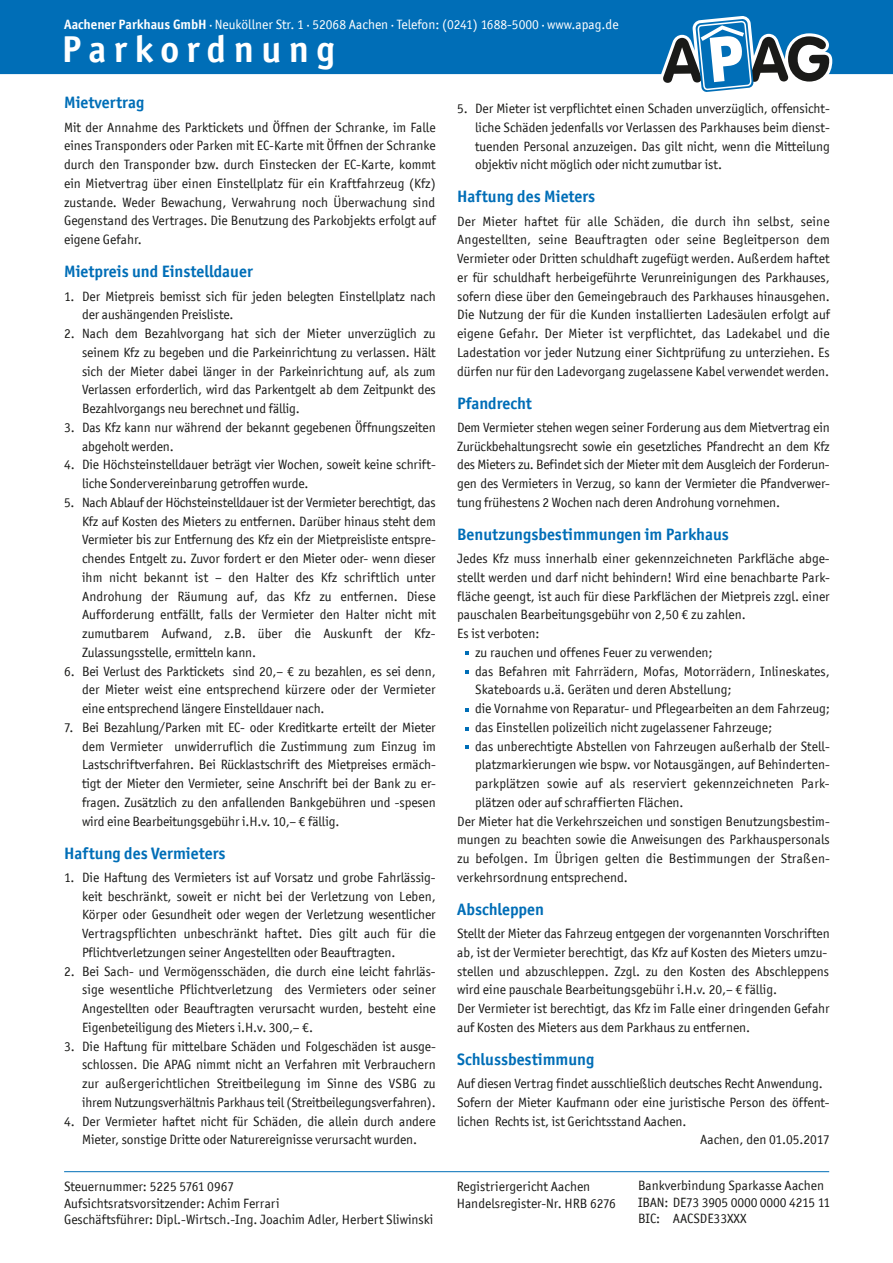
<style>
.page{position:relative;width:893px;height:1263px;background:#fff}
.page>*{position:absolute;margin:0;border:0;box-sizing:border-box;transform-origin:0 0}
.t1{font:700 37.35px "Officina San ITC";letter-spacing:.2em;color:#fff}
.t2{font:700 16.5px "Officina San ITC";color:#006eb7}
.t3{font:13.5px/18.8px "Officina San ITC";color:#1a1a18;text-align:justify}
.t4{font:13.5px "Officina San ITC";color:#fff}
.s1{font-weight:700}
</style>
<div class="page">
<hr style="left:64px;top:1171px;width:765px;height:1px;background:#006eb7">
<div style="left:0;top:0;width:893px;height:74px;background:#006eb7"></div>
<svg style="left:660px;top:16px;width:172px;height:76px"></svg>
<svg style="left:465px;top:651px;width:4px;height:4px"></svg>
<svg style="left:465px;top:671px;width:4px;height:3px"></svg>
<svg style="left:465px;top:708px;width:4px;height:4px"></svg>
<svg style="left:465px;top:727px;width:4px;height:3px"></svg>
<svg style="left:465px;top:745px;width:4px;height:4px"></svg>
<p class="t4" style="left:64px;top:16px;width:556px"><span class="s1">Aachener Parkhaus GmbH</span> · Neuköllner Str. 1 · 52068 Aachen · Telefon: (0241) 1688-5000 · www.apag.de</p>
<h1 class="t1" style="left:62px;top:26px;width:275px">Parkordnung</h1>
<p class="t2" style="left:64px;top:93px;width:82px">Mietvertrag</p>
<p class="t3" style="left:64px;top:118px;width:373px">Mit der Annahme des Parktickets und Öffnen der Schranke, im Falle eines Transponders oder Parken mit EC-Karte mit Öffnen der Schranke durch den Transponder bzw. durch Einstecken der EC-Karte, kommt ein Mietvertrag über einen Einstellplatz für ein Kraftfahrzeug (Kfz) zustande. Weder Bewachung, Verwahrung noch Überwachung sind Gegenstand des Vertrages. Die Benutzung des Parkobjekts erfolgt auf eigene Gefahr.</p>
<p class="t2" style="left:64px;top:261px;width:190px">Mietpreis und Einstelldauer</p>
<p class="t3" style="left:82px;top:286px;width:355px;text-indent:-18px">1. Der Mietpreis bemisst sich für jeden belegten Einstellplatz nach der aushängenden Preisliste.</p>
<p class="t3" style="left:82px;top:324px;width:355px;text-indent:-18px">2. Nach dem Bezahlvorgang hat sich der Mieter unverzüglich zu seinem Kfz zu begeben und die Parkeinrichtung zu verlassen. Hält sich der Mieter dabei länger in der Parkeinrichtung auf, als zum Verlassen erforderlich, wird das Parkentgelt ab dem Zeitpunkt des Bezahlvorgangs neu berechnet und fällig.</p>
<p class="t3" style="left:82px;top:418px;width:355px;text-indent:-18px">3. Das Kfz kann nur während der bekannt gegebenen Öffnungszeiten abgeholt werden.</p>
<p class="t3" style="left:82px;top:455px;width:355px;text-indent:-18px">4. Die Höchsteinstelldauer beträgt vier Wochen, soweit keine schrift&shy;liche Sondervereinbarung getroffen wurde.</p>
<p class="t3" style="left:82px;top:493px;width:355px;text-indent:-18px">5. Nach Ablauf der Höchsteinstelldauer ist der Vermieter berechtigt, das Kfz auf Kosten des Mieters zu entfernen. Darüber hinaus steht dem Vermieter bis zur Entfernung des Kfz ein der Mietpreisliste entspre&shy;chendes Entgelt zu. Zuvor fordert er den Mieter oder- wenn dieser ihm nicht bekannt ist – den Halter des Kfz schriftlich unter Androhung der Räumung auf, das Kfz zu entfernen. Diese Aufforderung entfällt, falls der Vermieter den Halter nicht mit zumutbarem Aufwand, z.B. über die Auskunft der Kfz-Zulassungsstelle, ermitteln kann.</p>
<p class="t3" style="left:82px;top:661px;width:355px;text-indent:-18px">6. Bei Verlust des Parktickets sind 20,– € zu bezahlen, es sei denn, der Mieter weist eine entsprechend kürzere oder der Vermieter eine entsprechend längere Einstelldauer nach.</p>
<p class="t3" style="left:82px;top:718px;width:355px;text-indent:-18px">7. Bei Bezahlung/Parken mit EC- oder Kreditkarte erteilt der Mieter dem Vermieter unwiderruflich die Zustimmung zum Einzug im Lastschriftverfahren. Bei Rücklastschrift des Mietpreises ermäch&shy;tigt der Mieter den Vermieter, seine Anschrift bei der Bank zu er&shy;fragen. Zusätzlich zu den anfallenden Bankgebühren und -spesen wird eine Bearbeitungsgebühr i.H.v. 10,– € fällig.</p>
<p class="t2" style="left:64px;top:843px;width:163px">Haftung des Vermieters</p>
<p class="t3" style="left:82px;top:868px;width:355px;text-indent:-18px">1. Die Haftung des Vermieters ist auf Vorsatz und grobe Fahrlässig&shy;keit beschränkt, soweit er nicht bei der Verletzung von Leben, Körper oder Gesundheit oder wegen der Verletzung wesentlicher Vertragspflichten unbeschränkt haftet. Dies gilt auch für die Pflichtverletzungen seiner Angestellten oder Beauftragten.</p>
<p class="t3" style="left:82px;top:961px;width:355px;text-indent:-18px">2. Bei Sach- und Vermögensschäden, die durch eine leicht fahrläs&shy;sige wesentliche Pflichtverletzung des Vermieters oder seiner Angestellten oder Beauftragten verursacht wurden, besteht eine Eigenbeteiligung des Mieters i.H.v. 300,– €.</p>
<p class="t3" style="left:82px;top:1036px;width:355px;text-indent:-18px">3. Die Haftung für mittelbare Schäden und Folgeschäden ist ausge&shy;schlossen. Die APAG nimmt nicht an Verfahren mit Verbrauchern zur außergerichtlichen Streitbeilegung im Sinne des VSBG zu ihrem Nutzungsverhältnis Parkhaus teil (Streitbeilegungsverfahren).</p>
<p class="t3" style="left:64px;top:1111px;width:373px;text-align:center">4. Der Vermieter haftet nicht für Schäden, die allein durch andere<br>Mieter, sonstige Dritte oder Naturereignisse verursacht wurden.</p>
<p class="t3" style="left:475px;top:99px;width:356px;text-indent:-18px">5. Der Mieter ist verpflichtet einen Schaden unverzüglich, offensicht&shy;liche Schäden jedenfalls vor Verlassen des Parkhauses beim dienst&shy;tuenden Personal anzuzeigen. Das gilt nicht, wenn die Mitteilung objektiv nicht möglich oder nicht zumutbar ist.</p>
<p class="t2" style="left:457px;top:186px;width:140px">Haftung des Mieters</p>
<p class="t3" style="left:457px;top:212px;width:374px">Der Mieter haftet für alle Schäden, die durch ihn selbst, seine Angestellten, seine Beauftragten oder seine Begleitperson dem Vermieter oder Dritten schuldhaft zugefügt werden. Außerdem haftet er für schuldhaft herbeigeführte Verunreinigungen des Parkhauses, sofern diese über den Gemeingebrauch des Parkhauses hinausgehen.<br>Die Nutzung der für die Kunden installierten Ladesäulen erfolgt auf eigene Gefahr. Der Mieter ist verpflichtet, das Ladekabel und die Ladestation vor jeder Nutzung einer Sichtprüfung zu unterziehen. Es dürfen nur für den Ladevorgang zugelassene Kabel verwendet werden.</p>
<p class="t2" style="left:457px;top:393px;width:76px">Pfandrecht</p>
<p class="t3" style="left:457px;top:418px;width:374px">Dem Vermieter stehen wegen seiner Forderung aus dem Mietvertrag ein Zurückbehaltungsrecht sowie ein gesetzliches Pfandrecht an dem Kfz des Mieters zu. Befindet sich der Mieter mit dem Ausgleich der Forderun&shy;gen des Vermieters in Verzug, so kann der Vermieter die Pfandverwer&shy;tung frühestens 2 Wochen nach deren Androhung vornehmen.</p>
<p class="t2" style="left:457px;top:524px;width:273px">Benutzungsbestimmungen im Parkhaus</p>
<p class="t3" style="left:457px;top:549px;width:374px">Jedes Kfz muss innerhalb einer gekennzeichneten Parkfläche abge-</p>
<p class="t3" style="left:457px;top:568px;width:374px">stellt werden und darf nicht behindern! Wird eine benachbarte Park-</p>
<p class="t3" style="left:457px;top:587px;width:374px">fläche geengt, ist auch für diese Parkflächen der Mietpreis zzgl. einer</p>
<p class="t3" style="left:457px;top:605px;width:290px">pauschalen Bearbeitungsgebühr von 2,50 € zu zahlen.</p>
<p class="t3" style="left:457px;top:624px;width:84px">Es ist verboten:</p>
<p class="t3" style="left:475px;top:643px;width:239px">zu rauchen und offenes Feuer zu verwenden;</p>
<p class="t3" style="left:475px;top:662px;width:356px">das Befahren mit Fahrrädern, Mofas, Motorrädern, Inlineskates,</p>
<p class="t3" style="left:475px;top:680px;width:258px">Skateboards u.ä. Geräten und deren Abstellung;</p>
<p class="t3" style="left:475px;top:699px;width:356px">die Vornahme von Reparatur- und Pflegearbeiten an dem Fahrzeug;</p>
<p class="t3" style="left:475px;top:718px;width:298px">das Einstellen polizeilich nicht zugelassener Fahrzeuge;</p>
<p class="t3" style="left:475px;top:737px;width:356px">das unberechtigte Abstellen von Fahrzeugen außerhalb der Stell-</p>
<p class="t3" style="left:475px;top:755px;width:356px">platzmarkierungen wie bspw. vor Notausgängen, auf Behinderten-</p>
<p class="t3" style="left:475px;top:774px;width:356px">parkplätzen sowie auf als reserviert gekennzeichneten Park-</p>
<p class="t3" style="left:475px;top:793px;width:210px">plätzen oder auf schraffierten Flächen.</p>
<p class="t3" style="left:457px;top:812px;width:374px">Der Mieter hat die Verkehrszeichen und sonstigen Benutzungsbestim-</p>
<p class="t3" style="left:457px;top:830px;width:374px">mungen zu beachten sowie die Anweisungen des Parkhauspersonals</p>
<p class="t3" style="left:457px;top:849px;width:374px">zu befolgen. Im Übrigen gelten die Bestimmungen der Straßen-</p>
<p class="t3" style="left:457px;top:868px;width:172px">verkehrsordnung entsprechend.</p>
<p class="t2" style="left:457px;top:899px;width:88px">Abschleppen</p>
<p class="t3" style="left:457px;top:924px;width:374px;text-align:left">Stellt der Mieter das Fahrzeug entgegen der vorgenannten Vorschriften ab, ist der Vermieter berechtigt, das Kfz auf Kosten des Mieters umzu&shy;stellen und abzuschleppen. Zzgl. zu den Kosten des Abschleppens wird eine pauschale Bearbeitungsgebühr i.H.v. 20,– € fällig.<br>Der Vermieter ist berechtigt, das Kfz im Falle einer dringenden Gefahr auf Kosten des Mieters aus dem Parkhaus zu entfernen.</p>
<p class="t2" style="left:457px;top:1049px;width:139px">Schlussbestimmung</p>
<p class="t3" style="left:457px;top:1074px;width:367px">Auf diesen Vertrag findet ausschließlich deutsches Recht Anwendung.</p>
<p class="t3" style="left:457px;top:1093px;width:374px">Sofern der Mieter Kaufmann oder eine juristische Person des öffent-</p>
<p class="t3" style="left:457px;top:1112px;width:231px">lichen Rechts ist, ist Gerichtsstand Aachen.</p>
<p class="t3" style="left:700px;top:1130px;width:131px">Aachen, den 01.05.2017</p>
<p class="t3" style="left:64px;top:1178px;width:371px;line-height:16.5px;text-align:left">Steuernummer: 5225 5761 0967<br>Aufsichtsratsvorsitzender: Achim Ferrari<br>Geschäftsführer: Dipl.-Wirtsch.-Ing. Joachim Adler, Herbert Sliwinski</p>
<p class="t3" style="left:457px;top:1178px;width:161px;line-height:16.5px">Registriergericht Aachen<br>Handelsregister-Nr. HRB 6276</p>
<p class="t3" style="left:638px;top:1177px;width:194px;line-height:16.5px;text-align:left">Bankverbindung Sparkasse Aachen<br>IBAN: DE73 3905 0000 0000 4215 11<br>BIC: AACSDE33XXX</p>
</div>
